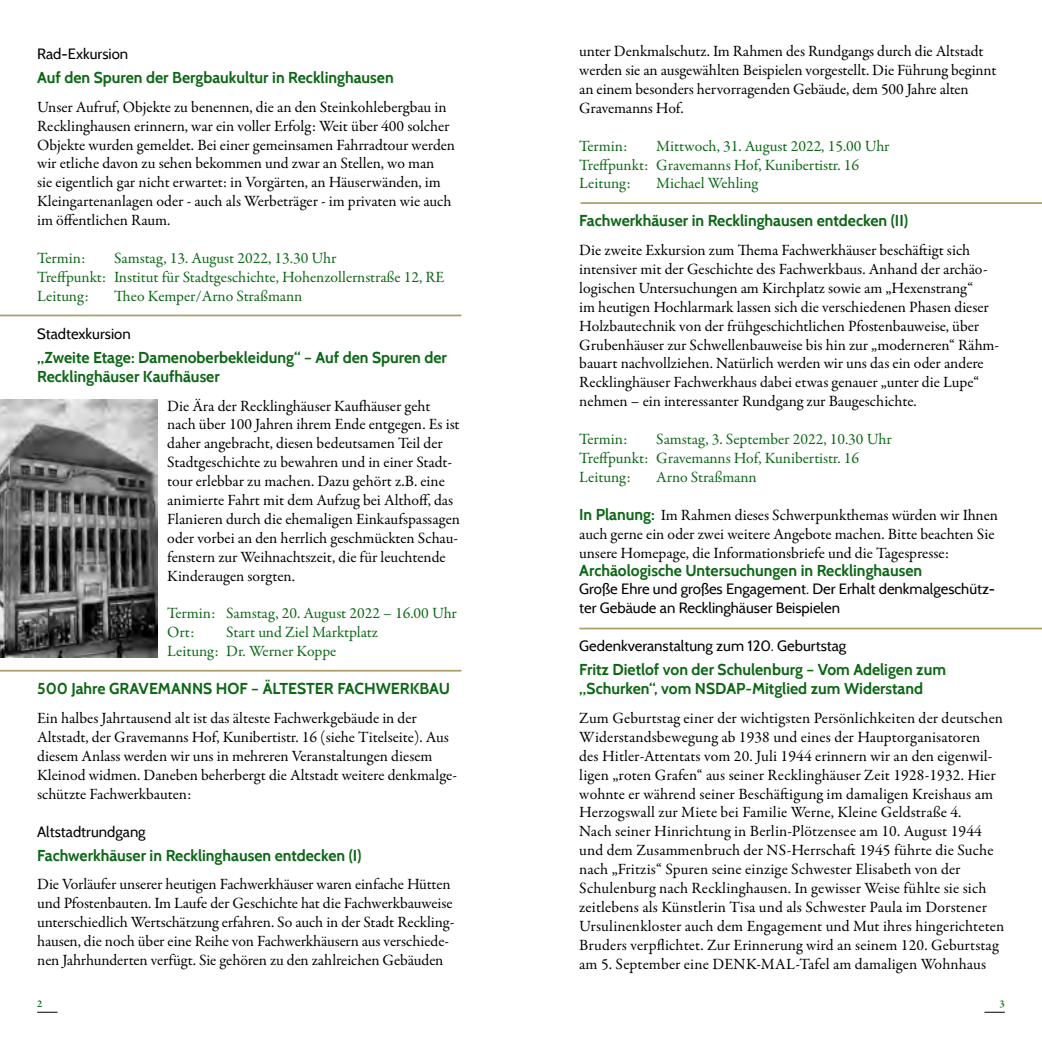
<style>
.page{position:relative;width:1042px;height:1042px;background:#fff}
.page>*{position:absolute;margin:0;border:0;box-sizing:border-box;transform-origin:0 0}
.t1{font:15.75px/18.9px "Garamond Premr Pro";color:#000}
.t2{font:15.75px/18.9px "Garamond Premr Pro";letter-spacing:-.005em;color:#0c6715}
.t3{font:700 15.75px/18.9px "Cabin";color:#0c6715}
.t4{font:14.88px/18.9px "Cabin";color:#000}
.t5{font:600 10.5px "Garamond Premr Pro";color:#0c6715}
.s1{font-family:"Cabin";font-weight:700;color:#0c6715}
</style>
<div class="page">
<svg style="left:37px;top:1012px;width:20px;height:1px"></svg>
<svg style="left:984px;top:1012px;width:21px;height:1px"></svg>
<hr style="left:0;top:314px;width:461px;height:2px;background:#ac9f6a">
<hr style="left:580px;top:202px;width:462px;height:2px;background:#ac9f6a">
<hr style="left:0;top:670px;width:461px;height:1px;background:#ac9f6a">
<hr style="left:579px;top:628px;width:463px;height:1px;background:#ac9f6a">
<img style="left:0;top:399px;width:157px;height:258px">
<p class="t4" style="left:37px;top:44px;width:92px">Rad-Exkursion</p>
<p class="t3" style="left:37px;top:68px;width:358px">Auf den Spuren der Bergbaukultur in Recklinghausen</p>
<p class="t1" style="left:37px;top:98px;width:419px">Unser Aufruf, Objekte zu benennen, die an den Steinkohlebergbau in Recklinghausen erinnern, war ein voller Erfolg: Weit über 400 solcher Objekte wurden gemeldet. Bei einer gemeinsamen Fahrradtour werden wir etliche davon zu sehen bekommen und zwar an Stellen, wo man<br>sie eigentlich gar nicht erwartet: in Vorgärten, an Häuserwänden, im Kleingartenanlagen oder - auch als Werbeträger - im privaten wie auch im öffentlichen Raum.</p>
<p class="t2" style="left:37px;top:249px;width:50px">Termin:</p>
<p class="t2" style="left:37px;top:249px;width:409px;text-indent:77px">Samstag, 13. August 2022, 13.30 Uhr<br>Treffpunkt: Institut für Stadtgeschichte, Hohenzollernstraße 12, RE<br>Leitung:</p>
<p class="t2" style="left:114px;top:287px;width:189px">Theo Kemper/Arno Straßmann</p>
<p class="t4" style="left:37px;top:324px;width:95px">Stadtexkursion</p>
<p class="t3" style="left:37px;top:348px;width:411px">„Zweite Etage: Damenoberbekleidung“ – Auf den Spuren der<br>Recklinghäuser Kaufhäuser</p>
<p class="t1" style="left:167px;top:396px;width:294px">Die Ära der Recklinghäuser Kaufhäuser geht nach über 100 Jahren ihrem Ende entgegen. Es ist daher angebracht, diesen bedeutsamen Teil der Stadtgeschichte zu bewahren und in einer Stadt&shy;tour erlebbar zu machen. Dazu gehört z.B. eine animierte Fahrt mit dem Aufzug bei Althoff, das Flanieren durch die ehemaligen Einkaufspassagen oder vorbei an den herrlich geschmückten Schau&shy;fenstern zur Weihnachtszeit, die für leuchtende Kinderaugen sorgten.</p>
<p class="t2" style="left:167px;top:604px;width:291px">Termin: Samstag, 20. August 2022 – 16.00 Uhr<br>Ort:</p>
<p class="t2" style="left:167px;top:623px;width:212px;text-indent:59px">Start und Ziel Marktplatz<br>Leitung: Dr. Werner Koppe</p>
<p class="t3" style="left:37px;top:679px;width:414px">500 Jahre GRAVEMANNS HOF – ÄLTESTER FACHWERKBAU</p>
<p class="t1" style="left:37px;top:709px;width:421px">Ein halbes Jahrtausend alt ist das älteste Fachwerkgebäude in der Altstadt, der Gravemanns Hof, Kunibertistr. 16 (siehe Titelseite). Aus diesem Anlass werden wir uns in mehreren Veranstaltungen diesem Kleinod widmen. Daneben beherbergt die Altstadt weitere denkmalge&shy;schützte Fachwerkbauten:</p>
<p class="t4" style="left:37px;top:822px;width:110px">Altstadtrundgang</p>
<p class="t3" style="left:37px;top:845px;width:326px">Fachwerkhäuser in Recklinghausen entdecken (I)</p>
<p class="t1" style="left:37px;top:875px;width:418px">Die Vorläufer unserer heutigen Fachwerkhäuser waren einfache Hütten und Pfostenbauten. Im Laufe der Geschichte hat die Fachwerkbauweise unterschiedlich Wertschätzung erfahren. So auch in der Stadt Reckling&shy;hausen, die noch über eine Reihe von Fachwerkhäusern aus verschiede&shy;nen Jahrhunderten verfügt. Sie gehören zu den zahlreichen Gebäuden</p>
<p class="t1" style="left:579px;top:42px;width:419px">unter Denkmalschutz. Im Rahmen des Rundgangs durch die Altstadt werden sie an ausgewählten Beispielen vorgestellt. Die Führung beginnt an einem besonders hervorragenden Gebäude, dem 500 Jahre alten Gravemanns Hof.</p>
<p class="t2" style="left:579px;top:137px;width:50px">Termin:</p>
<p class="t2" style="left:579px;top:137px;width:312px;text-indent:77px">Mittwoch, 31. August 2022, 15.00 Uhr<br>Treffpunkt: Gravemanns Hof, Kunibertistr. 16<br>Leitung:</p>
<p class="t2" style="left:656px;top:174px;width:103px">Michael Wehling</p>
<p class="t3" style="left:579px;top:211px;width:330px">Fachwerkhäuser in Recklinghausen entdecken (II)</p>
<p class="t1" style="left:579px;top:241px;width:421px">Die zweite Exkursion zum Thema Fachwerkhäuser beschäftigt sich intensiver mit der Geschichte des Fachwerkbaus. Anhand der archäo&shy;logischen Untersuchungen am Kirchplatz sowie am „Hexenstrang“<br>im heutigen Hochlarmark lassen sich die verschiedenen Phasen dieser Holzbautechnik von der frühgeschichtlichen Pfostenbauweise, über Grubenhäuser zur Schwellenbauweise bis hin zur „moderneren“ Rähm&shy;bauart nachvollziehen. Natürlich werden wir uns das ein oder andere Recklinghäuser Fachwerkhaus dabei etwas genauer „unter die Lupe“ nehmen – ein interessanter Rundgang zur Baugeschichte.</p>
<p class="t2" style="left:579px;top:430px;width:50px">Termin:</p>
<p class="t2" style="left:579px;top:430px;width:314px;text-indent:77px">Samstag, 3. September 2022, 10.30 Uhr<br>Treffpunkt: Gravemanns Hof, Kunibertistr. 16<br>Leitung:</p>
<p class="t2" style="left:656px;top:468px;width:102px">Arno Straßmann</p>
<p class="t1" style="left:579px;top:506px;width:420px"><span class="s1">In Planung:</span> Im Rahmen dieses Schwerpunkthemas würden wir Ihnen auch gerne ein oder zwei weitere Angebote machen. Bitte beachten Sie unsere Homepage, die Informationsbriefe und die Tagespresse:</p>
<p class="t3" style="left:579px;top:561px;width:344px">Archäologische Untersuchungen in Recklinghausen</p>
<p class="t4" style="left:579px;top:579px;width:417px">Große Ehre und großes Engagement. Der Erhalt denkmalgeschütz&shy;ter Gebäude an Recklinghäuser Beispielen</p>
<p class="t4" style="left:579px;top:636px;width:269px">Gedenkveranstaltung zum 120. Geburtstag</p>
<p class="t3" style="left:579px;top:660px;width:368px">Fritz Dietlof von der Schulenburg – Vom Adeligen zum „Schurken“, vom NSDAP-Mitglied zum Widerstand</p>
<p class="t1" style="left:579px;top:709px;width:426px">Zum Geburtstag einer der wichtigsten Persönlichkeiten der deutschen Widerstandsbewegung ab 1938 und eines der Hauptorganisatoren<br>des Hitler-Attentats vom 20. Juli 1944 erinnern wir an den eigenwil&shy;ligen „roten Grafen“ aus seiner Recklinghäuser Zeit 1928-1932. Hier wohnte er während seiner Beschäftigung im damaligen Kreishaus am Herzogswall zur Miete bei Familie Werne, Kleine Geldstraße 4.<br>Nach seiner Hinrichtung in Berlin-Plötzensee am 10. August 1944 und dem Zusammenbruch der NS-Herrschaft 1945 führte die Suche nach „Fritzis“ Spuren seine einzige Schwester Elisabeth von der Schulenburg nach Recklinghausen. In gewisser Weise fühlte sie sich zeitlebens als Künstlerin Tisa und als Schwester Paula im Dorstener Ursulinenkloster auch dem Engagement und Mut ihres hingerichteten Bruders verpflichtet. Zur Erinnerung wird an seinem 120. Geburtstag am 5. September eine DENK-MAL-Tafel am damaligen Wohnhaus</p>
<p class="t5" style="left:37px;top:997px;width:7px">2</p>
<p class="t5" style="left:999px;top:997px;width:7px">3</p>
</div>
